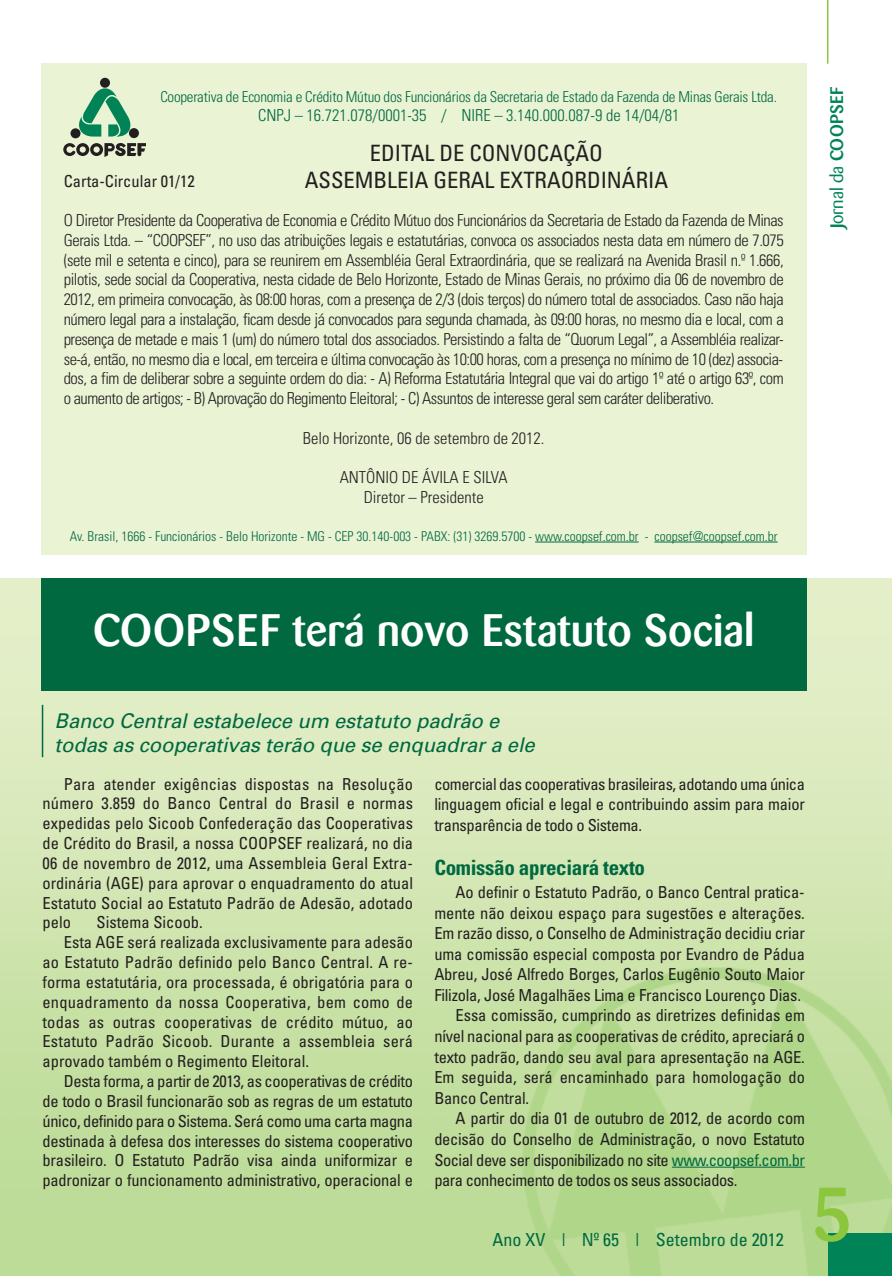
<style>
.page{position:relative;width:893px;height:1276px;background:#fff}
.page>*{position:absolute;margin:0;border:0;box-sizing:border-box;transform-origin:0 0}
.t1{font:500 75px "Barmeno";color:#8bc63e}
.t2{font:500 45px "Barmeno";color:#fff}
.t3{font:condensed 22.5px/27px "Univers";color:#231f20;text-align:center}
.t4{font:700 condensed 21px "Univers";letter-spacing:-.015em;color:#00693f}
.t5{font:italic 20.25px/24.3px "Univers";letter-spacing:-.005em;color:#00693f}
.t6{font:condensed 18px "Univers";color:#00693f}
.t7{font:500 18px "Barmeno";letter-spacing:.02em;color:#008457}
.t8{font:condensed 16.5px/19.8px "Univers";letter-spacing:-.015em;color:#231f20;text-align:justify}
.t9{font:300 condensed 16.5px/19.8px "Univers";color:#231f20;text-align:justify}
.t10{font:condensed 16.5px "Univers";letter-spacing:.01em;color:#231f20}
.t11{font:300 condensed 16.5px "Univers";color:#00693f}
.t12{font:condensed 16.5px "Univers";letter-spacing:.005em;color:#231f20}
.t13{font:300 condensed 15px "Univers";letter-spacing:-.015em;color:#00693f}
.t14{font:300 condensed 13.5px "Univers";color:#00693f}
.s1{font-weight:400}
.s2{color:#00693f}
</style>
<div class="page">
<img style="left:0;top:578px;width:891px;height:697px">
<div style="left:828px;top:1233px;width:63px;height:42px;background:#008457"></div>
<hr style="left:827px;top:0;width:1px;height:64px;background:#8bc63e">
<div style="left:41px;top:64px;width:765px;height:491px;background:#eaf3d4"></div>
<hr style="left:535px;top:541px;width:104px;height:1px;background:#00693f">
<hr style="left:654px;top:541px;width:124px;height:1px;background:#00693f">
<svg style="left:79px;top:85px;width:53px;height:52px"></svg>
<div style="left:71px;top:128px;width:10px;height:10px;background:#231f20;border-radius:50%"></div>
<div style="left:100px;top:78px;width:10px;height:10px;background:#231f20;border-radius:50%"></div>
<div style="left:129px;top:128px;width:10px;height:10px;background:#231f20;border-radius:50%"></div>
<svg style="left:63px;top:143px;width:83px;height:14px"></svg>
<hr style="left:672px;top:1166px;width:133px;height:1px;background:#00693f">
<div style="left:41px;top:578px;width:765px;height:112px;background:#00693f"></div>
<hr style="left:42px;top:705px;width:1px;height:52px;background:#00693f">
<p class="t13" style="left:160px;top:91px;width:618px">Cooperativa de Economia e Crédito Mútuo dos Funcionários da Secretaria de Estado da Fazenda de Minas Gerais Ltda.</p>
<p class="t11" style="left:258px;top:109px;width:423px">CNPJ – 16.721.078/0001-35 / NIRE – 3.140.000.087-9 de 14/04/81</p>
<p class="t8" style="left:64px;top:173px;width:132px">Carta-Circular 01/12</p>
<h3 class="t3" style="left:305px;top:142px;width:365px">EDITAL DE CONVOCAÇÃO<br>ASSEMBLEIA GERAL EXTRAORDINÁRIA</h3>
<p class="t9" style="left:64px;top:212px;width:721px">O Diretor Presidente da Cooperativa de Economia e Crédito Mútuo dos Funcionários da Secretaria de Estado da Fazenda de Minas Gerais Ltda. – “COOPSEF”, no uso das atribuições legais e estatutárias, convoca os associados nesta data em número de 7.075 (sete mil e setenta e cinco), para se reunirem em Assembléia Geral Extraordinária, que se realizará na Avenida Brasil n.º 1.666, pilotis, sede social da Cooperativa, nesta cidade de Belo Horizonte, Estado de Minas Gerais, no próximo dia 06 de novembro de 2012, em primeira convocação, às 08:00 horas, com a presença de 2/3 (dois terços) do número total de associados. Caso não haja número legal para a instalação, ficam desde já convocados para segunda chamada, às 09:00 horas, no mesmo dia e local, com a presença de metade e mais 1 (um) do número total dos associados. Persistindo a falta de “Quorum Legal”, a Assembléia realizar&shy;se-á, então, no mesmo dia e local, em terceira e última convocação às 10:00 horas, com a presença no mínimo de 10 (dez) associa&shy;dos, a fim de deliberar sobre a seguinte ordem do dia: - A) Reforma Estatutária Integral que vai do artigo 1º até o artigo 63º, com o aumento de artigos; - B) Aprovação do Regimento Eleitoral; - C) Assuntos de interesse geral sem caráter deliberativo.</p>
<p class="t9" style="left:303px;top:429px;width:243px">Belo Horizonte, 06 de setembro de 2012.</p>
<p class="t9" style="left:340px;top:469px;width:170px;text-align:center">ANTÔNIO DE ÁVILA E SILVA<br>Diretor – Presidente</p>
<p class="t14" style="left:70px;top:531px;width:709px">Av. Brasil, 1666 - Funcionários - Belo Horizonte - MG - CEP 30.140-003 - PABX: (31) 3269.5700 - www.coopsef.com.br - coopsef@coopsef.com.br</p>
<p class="t7" style="left:829px;top:228px;width:143px;rotate:-90deg">J<span class="s1">ornal da</span> COOPSEF</p>
<h2 class="t2" style="left:93px;top:612px;width:663px">COOPSEF terá novo Estatuto Social</h2>
<p class="t5" style="left:55px;top:710px;width:482px">Banco Central estabelece um estatuto padrão e todas as cooperativas terão que se enquadrar a ele</p>
<p class="t8" style="left:43px;top:775px;width:372px;text-indent:21px">Para atender exigências dispostas na Resolução número 3.859 do Banco Central do Brasil e normas expedidas pelo Sicoob Confederação das Cooperativas de Crédito do Brasil, a nossa COOPSEF realizará, no dia 06 de novembro de 2012, uma Assembleia Geral Extra&shy;ordinária (AGE) para aprovar o enquadramento do atual Estatuto Social ao Estatuto Padrão de Adesão, adotado pelo</p>
<p class="t8" style="left:97px;top:914px;width:108px">Sistema Sicoob.</p>
<p class="t8" style="left:64px;top:934px;width:351px">Esta AGE será realizada exclusivamente para adesão</p>
<p class="t10" style="left:43px;top:956px;width:372px">ao Estatuto Padrão definido pelo Banco Central. A re-</p>
<p class="t12" style="left:43px;top:976px;width:372px">forma estatutária, ora processada, é obrigatória para o</p>
<p class="t10" style="left:43px;top:995px;width:372px">enquadramento da nossa Cooperativa, bem como de</p>
<p class="t10" style="left:43px;top:1015px;width:372px">todas as outras cooperativas de crédito mútuo, ao</p>
<p class="t10" style="left:43px;top:1035px;width:372px">Estatuto Padrão Sicoob. Durante a assembleia será</p>
<p class="t8" style="left:43px;top:1052px;width:268px">aprovado também o Regimento Eleitoral.</p>
<p class="t8" style="left:64px;top:1072px;width:351px">Desta forma, a partir de 2013, as cooperativas de crédito</p>
<p class="t8" style="left:43px;top:1092px;width:372px">de todo o Brasil funcionarão sob as regras de um estatuto</p>
<p class="t8" style="left:43px;top:1112px;width:372px">único, definido para o Sistema. Será como uma carta magna</p>
<p class="t8" style="left:43px;top:1132px;width:372px">destinada à defesa dos interesses do sistema cooperativo</p>
<p class="t8" style="left:43px;top:1152px;width:372px">brasileiro. O Estatuto Padrão visa ainda uniformizar e</p>
<p class="t8" style="left:43px;top:1171px;width:372px">padronizar o funcionamento administrativo, operacional e</p>
<p class="t8" style="left:434px;top:775px;width:372px;line-height:20.5px">comercial das cooperativas brasileiras, adotando uma única linguagem oficial e legal e contribuindo assim para maior transparência de todo o Sistema.</p>
<p class="t4" style="left:434px;top:860px;width:212px">Comissão apreciará texto</p>
<p class="t8" style="left:456px;top:883px;width:351px">Ao definir o Estatuto Padrão, o Banco Central pratica-</p>
<p class="t8" style="left:434px;top:904px;width:372px">mente não deixou espaço para sugestões e alterações.</p>
<p class="t8" style="left:434px;top:924px;width:372px">Em razão disso, o Conselho de Administração decidiu criar</p>
<p class="t8" style="left:434px;top:945px;width:372px">uma comissão especial composta por Evandro de Pádua</p>
<p class="t8" style="left:434px;top:966px;width:372px">Abreu, José Alfredo Borges, Carlos Eugênio Souto Maior</p>
<p class="t8" style="left:434px;top:986px;width:368px">Filizola, José Magalhães Lima e Francisco Lourenço Dias.</p>
<p class="t8" style="left:456px;top:1007px;width:351px">Essa comissão, cumprindo as diretrizes definidas em</p>
<p class="t8" style="left:434px;top:1027px;width:372px">nível nacional para as cooperativas de crédito, apreciará o</p>
<p class="t8" style="left:434px;top:1048px;width:372px">texto padrão, dando seu aval para apresentação na AGE.</p>
<p class="t8" style="left:434px;top:1068px;width:372px">Em seguida, será encaminhado para homologação do</p>
<p class="t8" style="left:434px;top:1089px;width:96px">Banco Central.</p>
<p class="t8" style="left:456px;top:1110px;width:351px">A partir do dia 01 de outubro de 2012, de acordo com</p>
<p class="t8" style="left:434px;top:1130px;width:372px">decisão do Conselho de Administração, o novo Estatuto</p>
<p class="t8" style="left:434px;top:1151px;width:372px">Social deve ser disponibilizado no site <span class="s2">www.coopsef.com.br</span></p>
<p class="t8" style="left:434px;top:1171px;width:305px">para conhecimento de todos os seus associados.</p>
<p class="t6" style="left:492px;top:1233px;width:293px">Ano XV | Nº 65 | Setembro de 2012</p>
<h1 class="t1" style="left:812px;top:1183px;width:42px">5</h1>
</div>
